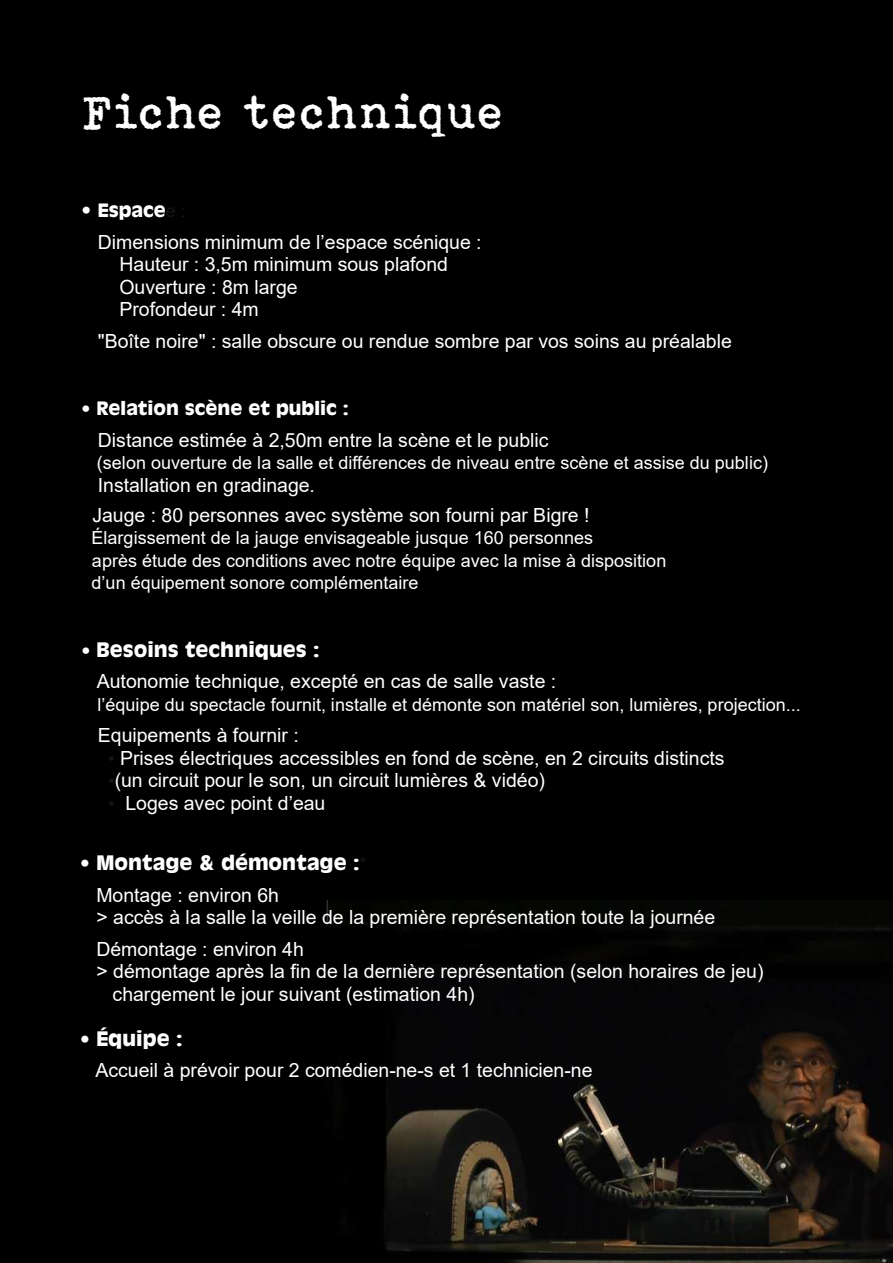
<style>
.page{position:relative;width:893px;height:1263px;background:#000}
.page>*{position:absolute;margin:0;border:0;box-sizing:border-box;transform-origin:0 0}
.t1{font:48px "Bohemian Typewriter";color:#fff}
.t2{font:19.5px/22.5px "Arial";color:#fff}
.t3{font:700 19.5px "Antique Olive";color:#fff}
.t4{font:18px/22.5px "Arial";color:#fff}
.t5{font:700 18px "Antique Olive";color:#fff}
.s1{font-size:19.5px}
.s2{font-family:"Arial";font-weight:400;color:#181715}
.s3{font-size:18px}
.s4{font-size:18px;color:#181715}
.s5{font-family:"Arial";font-weight:400;font-size:18px;color:#181715}
</style>
<div class="page">
<img style="left:326px;top:900px;width:567px;height:363px">
<h1 class="t1" style="left:81px;top:84px;width:424px">Fiche technique</h1>
<p class="t5" style="left:82px;top:200px;width:106px"><span class="s1">•</span> Espace<span class="s2">e :</span></p>
<p class="t2" style="left:119px;top:230px;width:364px;text-indent:-22px">Dimensions minimum de l’espace scénique :<br>Hauteur : 3,5m minimum sous plafond<br>Ouverture : 8m large<br>Profondeur : 4m</p>
<p class="t2" style="left:98px;top:329px;width:636px">"Boîte noire" : salle obscure ou rendue sombre par vos soins au préalable</p>
<p class="t5" style="left:82px;top:398px;width:269px">• Relation scène et public :</p>
<p class="t2" style="left:98px;top:428px;width:452px">Distance estimée à 2,50m entre la scène et le public</p>
<p class="t4" style="left:97px;top:451px;width:673px">(selon ouverture de la salle et différences de niveau entre scène et assise du public)</p>
<p class="t2" style="left:92px;top:470px;width:499px;line-height:30px">Installation en gradinage.<br>Jauge : 80 personnes avec système son fourni par Bigre !</p>
<p class="t4" style="left:92px;top:526px;width:576px">Élargissement de la jauge envisageable jusque 160 personnes<br>après étude des conditions avec notre équipe avec la mise à disposition d’un équipement sonore complémentaire</p>
<p class="t3" style="left:82px;top:638px;width:239px"><span class="s3">•</span> Besoins techniques :</p>
<p class="t2" style="left:97px;top:670px;width:461px">Autonomie technique, excepté en cas de salle vaste :</p>
<p class="t4" style="left:97px;top:693px;width:705px">l’équipe du spectacle fournit, installe et démonte son matériel son, lumières, projection...</p>
<p class="t2" style="left:98px;top:724px;width:203px">Equipements à fournir :</p>
<p class="t2" style="left:108px;top:746px;width:618px"><span class="s4">•</span> Prises électriques accessibles en fond de scène, en 2 circuits distincts</p>
<p class="t2" style="left:108px;top:769px;width:438px"><span class="s4">•</span>(un circuit pour le son, un circuit lumières &amp; vidéo)</p>
<p class="t2" style="left:108px;top:791px;width:219px"><span class="s4">•</span> Loges avec point d’eau</p>
<p class="t3" style="left:80px;top:851px;width:288px">• Montage &amp; démontage :<span class="s5">*</span></p>
<p class="t2" style="left:96px;top:883px;width:620px">Montage : environ 6h<br>&gt; accès à la salle la veille de la première représentation toute la journée</p>
<p class="t2" style="left:96px;top:937px;width:209px">Démontage : environ 4h</p>
<p class="t2" style="left:96px;top:960px;width:669px">&gt; démontage après la fin de la dernière représentation (selon horaires de jeu)</p>
<p class="t2" style="left:113px;top:982px;width:363px">chargement le jour suivant (estimation 4h)</p>
<p class="t3" style="left:80px;top:1026px;width:104px">• Équipe :</p>
<p class="t2" style="left:95px;top:1059px;width:499px">Accueil à prévoir pour 2 comédien-ne-s et 1 technicien-ne</p>
</div>
